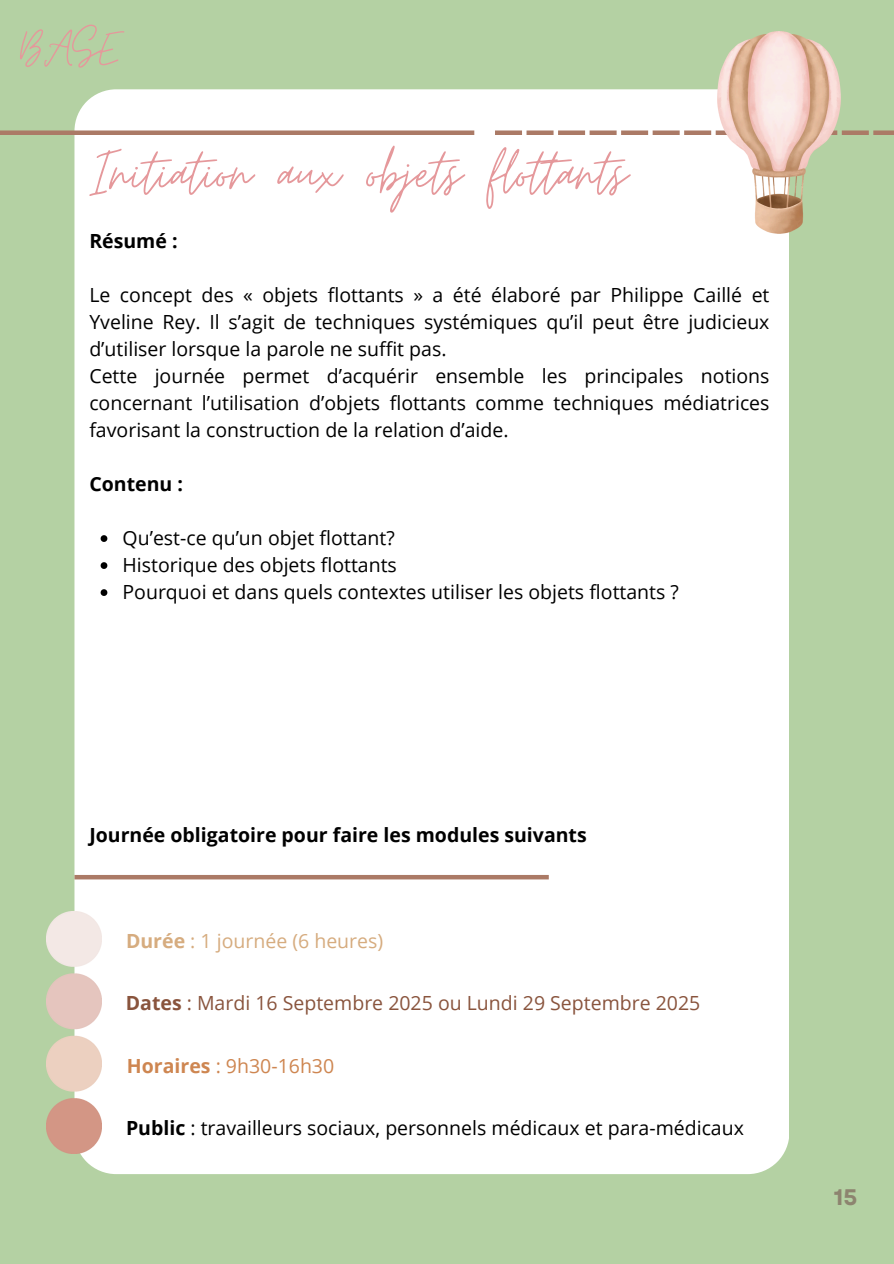
<style>
.page{position:relative;width:894px;height:1264px;background:#fff}
.page>*{position:absolute;margin:0;border:0;box-sizing:border-box;transform-origin:0 0}
.t1{font:69.9px "Moon Time";color:#e5989b}
.t2{font:53.4px "Moon Time";color:#e5989b}
.t3{font:700 22.5px "Garet";color:#8d846f}
.t4{font:19.5px/27px "Open Sans";color:#000}
.t5{font:700 19.5px "Open Sans";color:#000}
.t6{font:19.5px "Open Sans";color:#89543d}
.t7{font:19.5px "Open Sans";color:#d6ac7f}
.t8{font:19.5px "Open Sans";color:#ce8651}
.s1{font-weight:700}
</style>
<div class="page">
<div style="left:0;top:0;width:893px;height:1263px;background:#b4d1a3"></div>
<div style="left:74px;top:89px;width:715px;height:1085px;background:#fff"></div>
<img style="left:47px;top:911px;width:55px;height:242px">
<div style="left:0;top:130px;width:474px;height:5px;background:#ab7a66"></div>
<svg style="left:495px;top:130px;width:398px;height:5px"></svg>
<hr style="left:74px;top:875px;width:474px;height:4px;background:#ab7a66">
<svg style="left:101px;top:535px;width:6px;height:7px"></svg>
<svg style="left:101px;top:562px;width:6px;height:7px"></svg>
<svg style="left:101px;top:589px;width:6px;height:7px"></svg>
<img style="left:717px;top:32px;width:123px;height:201px">
<h2 class="t2" style="left:20px;top:16px;width:101px">BASE</h2>
<h1 class="t1" style="left:89px;top:130px;width:539px">Initiation aux objets flot ants</h1>
<p class="t5" style="left:89px;top:227px;width:90px">Résumé :</p>
<p class="t4" style="left:89px;top:281px;width:681px">Le concept des « objets flottants » a été élaboré par Philippe Caillé et Yveline Rey. Il s’agit de techniques systémiques qu’il peut être judicieux d’utiliser lorsque la parole ne suffit pas.<br>Cette journée permet d’acquérir ensemble les principales notions concernant l’utilisation d’objets flottants comme techniques médiatrices favorisant la construction de la relation d’aide.</p>
<p class="t5" style="left:89px;top:470px;width:95px">Contenu :</p>
<p class="t4" style="left:122px;top:524px;width:557px">Qu’est-ce qu’un objet flottant?<br>Historique des objets flottants<br>Pourquoi et dans quels contextes utiliser les objets flottants ?</p>
<p class="t5" style="left:89px;top:821px;width:499px">Journée obligatoire pour faire les modules suivants</p>
<p class="t7" style="left:126px;top:926px;width:258px"><span class="s1">Durée</span> : 1 journée (6 heures)</p>
<p class="t6" style="left:126px;top:989px;width:576px"><span class="s1">Dates</span> : Mardi 16 Septembre 2025 ou Lundi 29 Septembre 2025</p>
<p class="t8" style="left:127px;top:1051px;width:209px"><span class="s1">Horaires</span> : 9h30-16h30</p>
<p class="t4" style="left:126px;top:1113px;width:619px"><span class="s1">Public</span> : travailleurs sociaux, personnels médicaux et para-médicaux</p>
<p class="t3" style="left:833px;top:1180px;width:25px">15</p>
</div>
